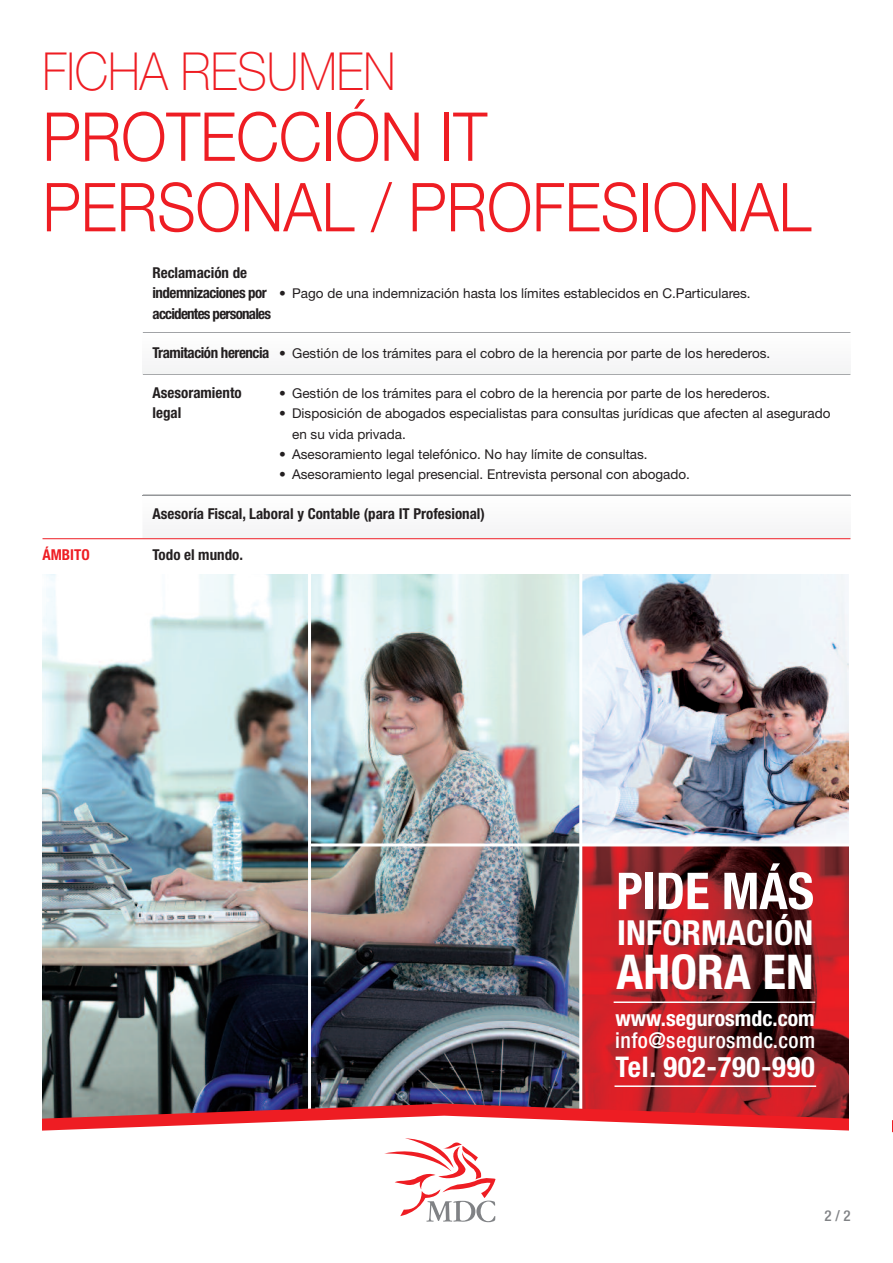
<style>
.page{position:relative;width:893px;height:1263px;background:#fff}
.page>*{position:absolute;margin:0;border:0;box-sizing:border-box;transform-origin:0 0}
.t1{font:300 67.5px/70.5px "Helvetica Neue";color:#ee1d23;scale:.9 1}
.t2{font:100 52.5px "Helvetica Neue";color:#ee1d23;scale:.9 1}
.t3{font:700 condensed 50.85px "Helvetica Neue";color:#fff}
.t4{font:700 condensed 48px "Helvetica Neue";letter-spacing:.005em;color:#fff}
.t5{font:700 condensed 34.5px "Helvetica Neue";letter-spacing:.005em;color:#fff}
.t6{font:700 condensed 28.5px "Helvetica Neue";letter-spacing:.025em;color:#fff}
.t7{font:500 condensed 21.75px "Helvetica Neue";letter-spacing:.02em;color:#fff}
.t8{font:700 condensed 21.75px "Helvetica Neue";color:#fff}
.t9{font:700 condensed 15px "Helvetica Neue";color:#231f20}
.t10{font:700 condensed 15px "Helvetica Neue";letter-spacing:-.05em;color:#231f20}
.t11{font:700 condensed 15px "Helvetica Neue";color:#ee1d23}
.t12{font:500 condensed 15px "Helvetica Neue";color:#808285}
.t13{font:13.5px/20.4px "Helvetica Neue";color:#231f20}
.s1{font-weight:700;font-stretch:condensed;font-size:15px}
</style>
<div class="page">
<img style="left:582px;top:846px;width:267px;height:258px">
<img style="left:42px;top:574px;width:537px;height:530px">
<img style="left:582px;top:574px;width:267px;height:269px">
<hr style="left:310px;top:843px;width:548px;height:3px;background:#fff">
<hr style="left:308px;top:570px;width:3px;height:547px;background:#fff">
<hr style="left:614px;top:1001px;width:201px;height:2px;background:#fff">
<svg style="left:42px;top:1104px;width:807px;height:12px;background:#ad3239"></svg>
<svg style="left:42px;top:1116px;width:851px;height:107px"></svg>
<svg style="left:384px;top:1138px;width:111px;height:84px"></svg>
<hr style="left:614px;top:1085px;width:202px;height:2px;background:#fff">
<div style="left:849px;top:0;width:43px;height:1185px;background:#fff"></div>
<hr style="left:143px;top:332px;width:707px;height:1px;background:#939598">
<hr style="left:143px;top:374px;width:707px;height:1px;background:#939598">
<hr style="left:43px;top:538px;width:807px;height:1px;background:#ee1d23">
<h2 class="t2" style="left:43px;top:53px;width:394px">FICHA RESUMEN</h2>
<h1 class="t1" style="left:43px;top:100px;width:856px">PROTECCIÓN IT<br>PERSONAL / PROFESIONAL</h1>
<p class="t9" style="left:153px;top:260px;width:96px">Reclamación de</p>
<p class="t13" style="left:153px;top:285px;width:600px"><span class="s1">indemnizaciones por</span> • Pago de una indemnización hasta los límites establecidos en C.Particulares.</p>
<p class="t10" style="left:153px;top:301px;width:120px">accidentes personales</p>
<p class="t13" style="left:153px;top:344px;width:619px"><span class="s1">Tramitación herencia</span> • Gestión de los trámites para el cobro de la herencia por parte de los herederos.</p>
<p class="t9" style="left:153px;top:380px;width:91px">Asesoramiento</p>
<p class="t13" style="left:279px;top:384px;width:492px">• Gestión de los trámites para el cobro de la herencia por parte de los herederos.</p>
<p class="t9" style="left:153px;top:400px;width:30px">legal</p>
<p class="t13" style="left:292px;top:404px;width:540px;text-indent:-13px">• Disposición de abogados especialistas para consultas jurídicas que afecten al asegurado en su vida privada.</p>
<p class="t13" style="left:279px;top:445px;width:370px">• Asesoramiento legal telefónico. No hay límite de consultas.</p>
<p class="t13" style="left:279px;top:466px;width:412px">• Asesoramiento legal presencial. Entrevista personal con abogado.</p>
<p class="t9" style="left:153px;top:501px;width:334px">Asesoría Fiscal, Laboral y Contable (para IT Profesional)</p>
<p class="t11" style="left:43px;top:542px;width:49px">ÁMBITO</p>
<p class="t9" style="left:153px;top:542px;width:92px">Todo el mundo.</p>
<h3 class="t3" style="left:616px;top:849px;width:199px">PIDE MÁS</h3>
<h3 class="t5" style="left:617px;top:904px;width:197px">INFORMACIÓN</h3>
<h3 class="t4" style="left:616px;top:932px;width:199px">AHORA EN</h3>
<h3 class="t8" style="left:615px;top:1001px;width:201px">www.segurosmdc.com</h3>
<h3 class="t7" style="left:615px;top:1033px;width:202px">info@segurosmdc.com</h3>
<h3 class="t6" style="left:616px;top:1043px;width:201px">Tel. 902-790-990</h3>
<p class="t12" style="left:825px;top:1210px;width:28px">2/2</p>
</div>
